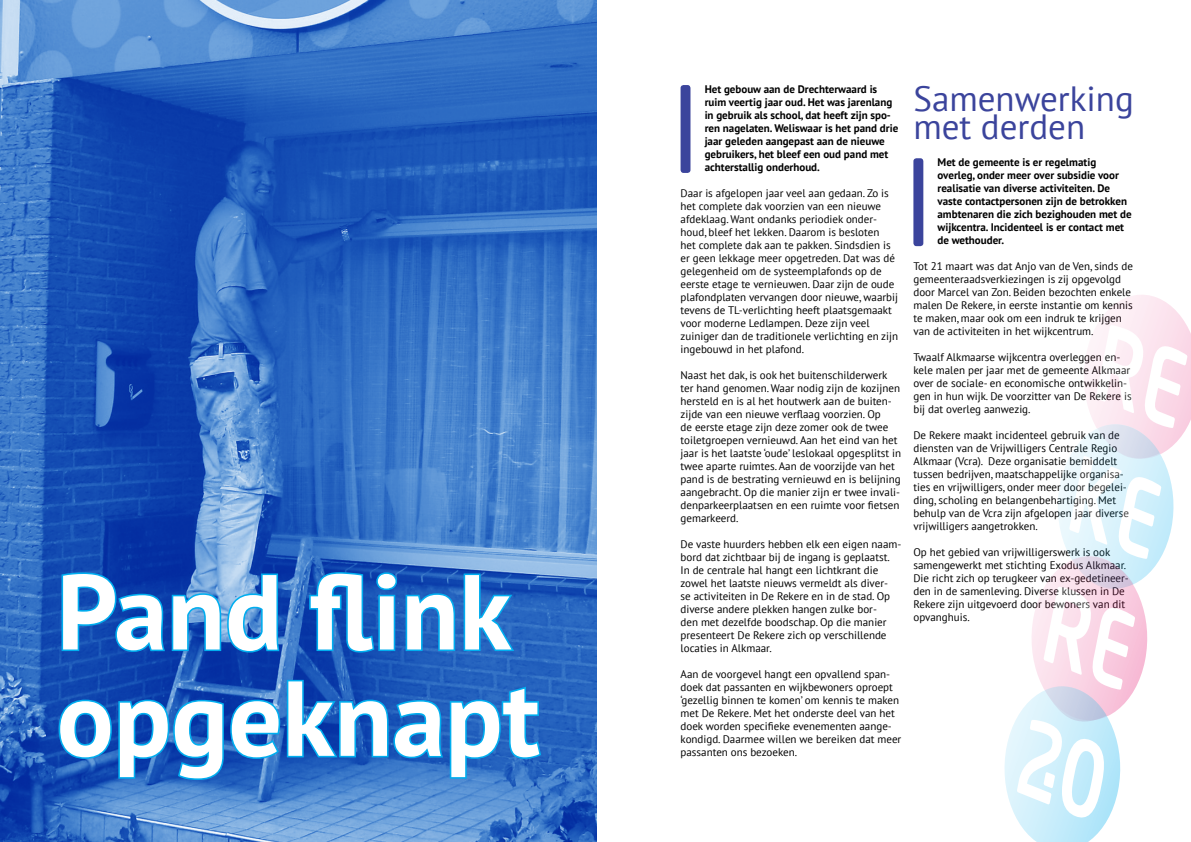
<style>
.page{position:relative;width:1191px;height:842px;background:#fff}
.page>*{position:absolute;margin:0;border:0;box-sizing:border-box;transform-origin:0 0}
.t1{font:700 106.3px "PT Sans";color:#fff}
.t2{font:35px/28px "PT Sans";color:#3b449c}
.t3{font:11px/13px "PT Sans";color:#000}
.t4{font:700 11px/13px "PT Sans";color:#000}
</style>
<div class="page">
<img style="left:0;top:0;width:596px;height:842px">
<svg style="left:60px;top:571px;width:221px;height:83px;background:#206cc3"></svg>
<svg style="left:307px;top:570px;width:210px;height:84px;background:#1768c3"></svg>
<svg style="left:57px;top:678px;width:486px;height:104px;background:#1964c0"></svg>
<div style="left:680px;top:85px;width:10px;height:88px;background:#3b449c;border-radius:3px"></div>
<div style="left:913px;top:158px;width:10px;height:88px;background:#3b449c;border-radius:3px"></div>
<svg style="left:1004px;top:295px;width:187px;height:547px"></svg>
<h1 class="t1" style="left:57px;top:541px;width:456px">Pand flink</h1>
<h1 class="t1" style="left:57px;top:648px;width:484px">opgeknapt</h1>
<p class="t4" style="left:704px;top:83px;width:195px">Het gebouw aan de Drechterwaard is ruim veertig jaar oud. Het was jarenlang in gebruik als school, dat heeft zijn spo&shy;ren nagelaten. Weliswaar is het pand drie jaar geleden aangepast aan de nieuwe gebruikers, het bleef een oud pand met achterstallig onderhoud.</p>
<p class="t3" style="left:680px;top:187px;width:219px">Daar is afgelopen jaar veel aan gedaan. Zo is het complete dak voorzien van een nieuwe afdeklaag. Want ondanks periodiek onder&shy;houd, bleef het lekken. Daarom is besloten<br>het complete dak aan te pakken. Sindsdien is er geen lekkage meer opgetreden. Dat was dé gelegenheid om de systeemplafonds op de eerste etage te vernieuwen. Daar zijn de oude plafondplaten vervangen door nieuwe, waarbij tevens de TL-verlichting heeft plaatsgemaakt voor moderne Ledlampen. Deze zijn veel zuiniger dan de traditionele verlichting en zijn ingebouwd in het plafond.</p>
<p class="t3" style="left:680px;top:369px;width:222px">Naast het dak, is ook het buitenschilderwerk ter hand genomen. Waar nodig zijn de kozijnen hersteld en is al het houtwerk aan de buiten&shy;zijde van een nieuwe verflaag voorzien. Op<br>de eerste etage zijn deze zomer ook de twee toiletgroepen vernieuwd. Aan het eind van het jaar is het laatste ‘oude’ leslokaal opgesplitst in twee aparte ruimtes. Aan de voorzijde van het pand is de bestrating vernieuwd en is belijning aangebracht. Op die manier zijn er twee invali&shy;denparkeerplaatsen en een ruimte voor fietsen gemarkeerd.</p>
<p class="t3" style="left:680px;top:538px;width:222px">De vaste huurders hebben elk een eigen naam&shy;bord dat zichtbaar bij de ingang is geplaatst.<br>In de centrale hal hangt een lichtkrant die zowel het laatste nieuws vermeldt als diver-<br>se activiteiten in De Rekere en in de stad. Op diverse andere plekken hangen zulke bor-<br>den met dezelfde boodschap. Op die manier presenteert De Rekere zich op verschillende locaties in Alkmaar.</p>
<p class="t3" style="left:680px;top:668px;width:222px">Aan de voorgevel hangt een opvallend span&shy;doek dat passanten en wijkbewoners oproept ‘gezellig binnen te komen’ om kennis te maken met De Rekere. Met het onderste deel van het doek worden specifieke evenementen aange&shy;kondigd. Daarmee willen we bereiken dat meer passanten ons bezoeken.</p>
<h2 class="t2" style="left:913px;top:84px;width:222px">Samenwerking met derden</h2>
<p class="t4" style="left:937px;top:156px;width:196px">Met de gemeente is er regelmatig overleg, onder meer over subsidie voor realisatie van diverse activiteiten. De vaste contactpersonen zijn de betrokken ambtenaren die zich bezighouden met de wijkcentra. Incidenteel is er contact met de wethouder.</p>
<p class="t3" style="left:913px;top:260px;width:221px">Tot 21 maart was dat Anjo van de Ven, sinds de gemeenteraadsverkiezingen is zij opgevolgd door Marcel van Zon. Beiden bezochten enkele malen De Rekere, in eerste instantie om kennis te maken, maar ook om een indruk te krijgen van de activiteiten in het wijkcentrum.</p>
<p class="t3" style="left:913px;top:351px;width:220px">Twaalf Alkmaarse wijkcentra overleggen en&shy;kele malen per jaar met de gemeente Alkmaar over de sociale- en economische ontwikkelin&shy;gen in hun wijk. De voorzitter van De Rekere is bij dat overleg aanwezig.</p>
<p class="t3" style="left:913px;top:429px;width:217px">De Rekere maakt incidenteel gebruik van de diensten van de Vrijwilligers Centrale Regio Alkmaar (Vcra). Deze organisatie bemiddelt tussen bedrijven, maatschappelijke organisa&shy;ties en vrijwilligers, onder meer door begelei&shy;ding, scholing en belangenbehartiging. Met behulp van de Vcra zijn afgelopen jaar diverse vrijwilligers aangetrokken.</p>
<p class="t3" style="left:913px;top:546px;width:217px">Op het gebied van vrijwilligerswerk is ook samengewerkt met stichting Exodus Alkmaar.<br>Die richt zich op terugkeer van ex-gedetineer&shy;den in de samenleving. Diverse klussen in De Rekere zijn uitgevoerd door bewoners van dit</p>
<p class="t3" style="left:913px;top:611px;width:58px">opvanghuis.</p>
</div>
